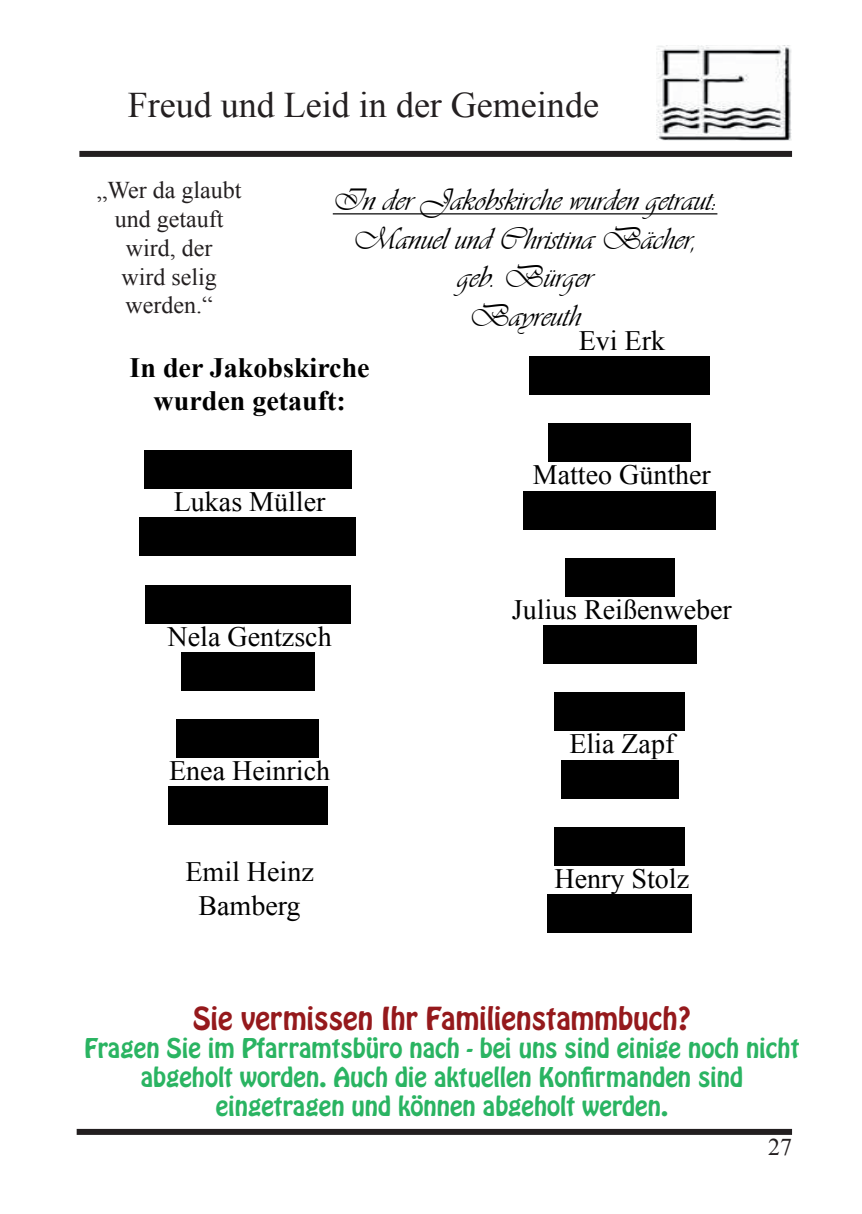
<style>
.page{position:relative;width:862px;height:1214px;background:#fff}
.page>*{position:absolute;margin:0;border:0;box-sizing:border-box;transform-origin:0 0}
.t1{font:36px "Times New Roman";color:#231f20}
.t2{font:32px/38.4px "Vivaldii";color:#000;text-align:center}
.t3{font:28px/33.6px "Times New Roman";color:#000;text-align:center}
.t4{font:28px "Hobo Std";color:#95191c}
.t5{font:700 28px/33.6px "Times New Roman";color:#000;text-align:center}
.t6{font:24px/28.8px "Hobo Std";color:#2ab462;text-align:center}
.t7{font:24px/28.8px "Times New Roman";color:#231f20;text-align:center}
</style>
<div class="page">
<div style="left:79px;top:151px;width:713px;height:6px;background:#231f20"></div>
<div style="left:77px;top:1128px;width:715px;height:6px;background:#231f20"></div>
<img style="left:657px;top:45px;width:134px;height:96px">
<hr style="left:333px;top:213px;width:384px;height:1px;background:#000">
<div style="left:144px;top:450px;width:207px;height:39px;background:#000"></div>
<div style="left:139px;top:517px;width:217px;height:39px;background:#000"></div>
<div style="left:145px;top:584px;width:205px;height:39px;background:#000"></div>
<div style="left:181px;top:652px;width:133px;height:38px;background:#000"></div>
<div style="left:176px;top:719px;width:143px;height:39px;background:#000"></div>
<div style="left:168px;top:786px;width:159px;height:39px;background:#000"></div>
<div style="left:530px;top:356px;width:180px;height:39px;background:#000"></div>
<div style="left:548px;top:423px;width:143px;height:39px;background:#000"></div>
<div style="left:523px;top:490px;width:193px;height:39px;background:#000"></div>
<div style="left:565px;top:558px;width:109px;height:38px;background:#000"></div>
<div style="left:543px;top:625px;width:154px;height:39px;background:#000"></div>
<div style="left:555px;top:692px;width:130px;height:39px;background:#000"></div>
<div style="left:561px;top:759px;width:117px;height:39px;background:#000"></div>
<div style="left:555px;top:826px;width:130px;height:39px;background:#000"></div>
<div style="left:548px;top:894px;width:144px;height:38px;background:#000"></div>
<h1 class="t1" style="left:128px;top:81px;width:472px">Freud und Leid in der Gemeinde</h1>
<p class="t7" style="left:97px;top:175px;width:146px">„Wer da glaubt und getauft wird, der<br>wird selig werden.“</p>
<h2 class="t2" style="left:333px;top:181px;width:386px">In der Jakobskirche wurden getraut:<br>Manuel und Christina Bächer, geb. Bürger<br>Bayreuth</h2>
<p class="t3" style="left:579px;top:323px;width:88px">Evi Erk</p>
<p class="t5" style="left:129px;top:349px;width:242px">In der Jakobskirche wurden getauft:</p>
<p class="t3" style="left:174px;top:484px;width:153px">Lukas Müller</p>
<p class="t3" style="left:168px;top:619px;width:166px">Nela Gentzsch</p>
<p class="t3" style="left:169px;top:753px;width:162px">Enea Heinrich</p>
<p class="t3" style="left:185px;top:854px;width:130px">Emil Heinz<br>Bamberg</p>
<p class="t3" style="left:533px;top:457px;width:180px">Matteo Günther</p>
<p class="t3" style="left:512px;top:592px;width:222px">Julius Reißenweber</p>
<p class="t3" style="left:569px;top:726px;width:106px">Elia Zapf</p>
<p class="t3" style="left:554px;top:861px;width:136px">Henry Stolz</p>
<p class="t4" style="left:193px;top:998px;width:500px">Sie vermissen Ihr Familienstammbuch?</p>
<p class="t6" style="left:85px;top:1034px;width:716px">Fragen Sie im Pfarramtsbüro nach - bei uns sind einige noch nicht abgeholt worden. Auch die aktuellen Konfirmanden sind eingetragen und können abgeholt werden.</p>
<p class="t7" style="left:768px;top:1131px;width:25px">27</p>
</div>
